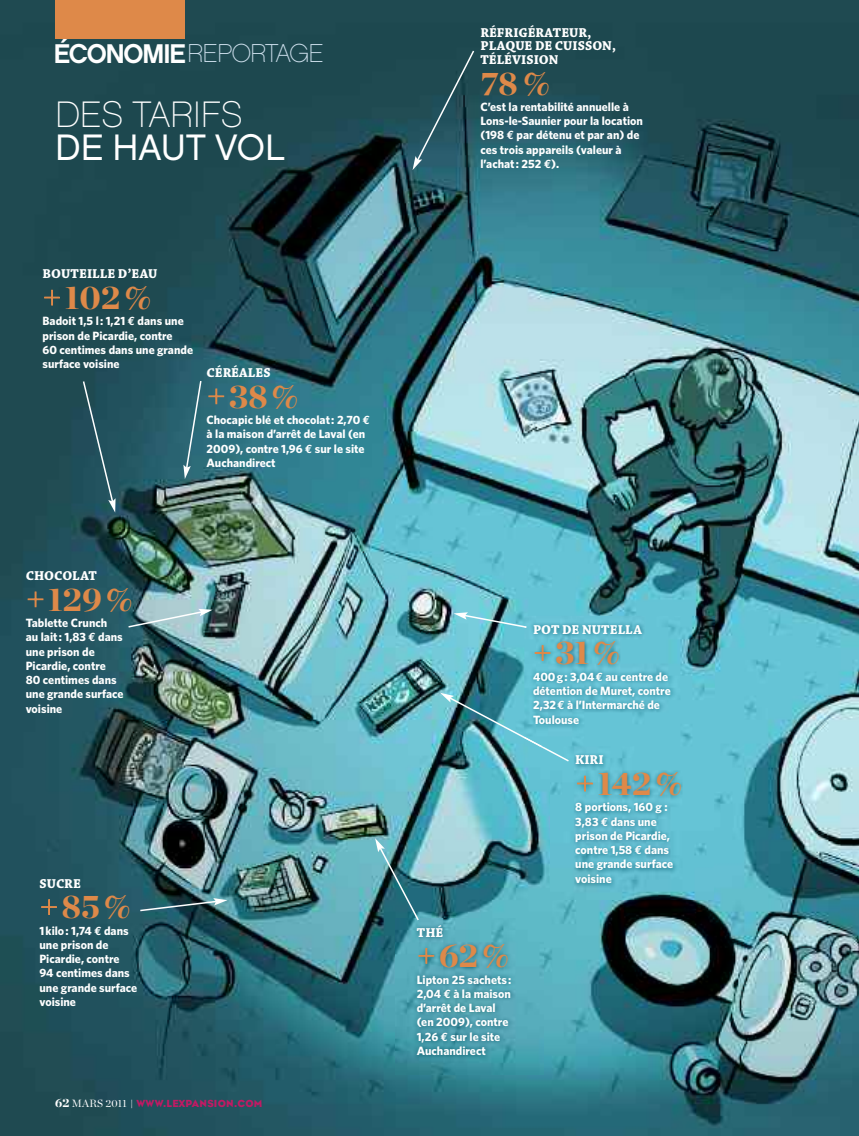
<style>
.page{position:relative;width:859px;height:1136px;background:#fff}
.page>*{position:absolute;margin:0;border:0;box-sizing:border-box;transform-origin:0 0}
.t1{font:36.75px "Chalet Paris Nineteen Eighty";color:#fff}
.t2{font:36.75px "Chalet London Nineteen Eighty";color:#fff}
.t3{font:900 33px "Chronicle Display";color:#de8949}
.t4{font:25.8px "Chalet Paris Nineteen Sixty";letter-spacing:-.03em;color:#cddfec}
.t5{font:13.5px/13.5px "Chaparral MM.800.wt.6.op";color:#fff}
.t6{font:700 12px/14.2px "Whitney";color:#fff}
.t7{font:10.5px "Bureau Eagle";letter-spacing:.025em;color:#c11a64}
.s1{font-family:"Chalet New York Nineteen Sixty";font-size:27px;color:#fff}
.s2{font-family:"Euro Mono"}
.s3{font-family:"Chronicle Display";font-weight:900;font-size:12px;color:#fff}
.s4{font-family:"Chronicle Display";color:#fff}
.s5{font-family:"Mercury Text G1";font-size:9px;color:#fff}
</style>
<div class="page">
<img style="left:0;top:0;width:859px;height:1135px">
<img style="left:550px;top:746px;width:164px;height:153px">
<svg style="left:139px;top:898px;width:88px;height:14px"></svg>
<svg style="left:412px;top:49px;width:64px;height:121px"></svg>
<div style="left:55px;top:0;width:130px;height:39px;background:#de8949"></div>
<img style="left:395px;top:918px;width:149px;height:156px">
<svg style="left:82px;top:379px;width:34px;height:133px"></svg>
<svg style="left:127px;top:608px;width:86px;height:20px"></svg>
<svg style="left:183px;top:379px;width:20px;height:100px"></svg>
<img style="left:375px;top:838px;width:45px;height:83px">
<img style="left:440px;top:692px;width:130px;height:70px">
<img style="left:524px;top:615px;width:191px;height:131px">
<svg style="left:454px;top:612px;width:74px;height:17px"></svg>
<img style="left:524px;top:736px;width:19px;height:10px">
<h3 class="t4" style="left:54px;top:38px;width:272px"><span class="s1">ÉCONOMIE</span>REPORTAGE</h3>
<h1 class="t1" style="left:55px;top:92px;width:189px">DES TARIFS</h1>
<h1 class="t2" style="left:55px;top:126px;width:231px">DE HAUT VOL</h1>
<p class="t5" style="left:43px;top:268px;width:116px">BOUTEILLE D’EAU</p>
<h2 class="t3" style="left:43px;top:286px;width:110px">+102%</h2>
<p class="t6" style="left:43px;top:315px;width:152px">Badoit 1,5 l: 1,21 <span class="s2">€</span> dans une prison de Picardie, contre<br>60 centimes dans une grande surface voisine</p>
<p class="t5" style="left:207px;top:367px;width:66px">CÉRÉALES</p>
<h2 class="t3" style="left:207px;top:385px;width:93px">+38%</h2>
<p class="t6" style="left:207px;top:414px;width:165px">Chocapic blé et chocolat: 2,70 <span class="s2">€ </span>à la maison d’arrêt de Laval (en<br>2009), contre 1,96 <span class="s2">€</span> sur le site<br>Auchandirect</p>
<p class="t5" style="left:480px;top:27px;width:137px">RÉFRIGÉRATEUR,<br>PLAQUE DE CUISSON,<br>TÉLÉVISION</p>
<h2 class="t3" style="left:480px;top:71px;width:71px">78%</h2>
<p class="t6" style="left:480px;top:101px;width:164px">C’est la rentabilité annuelle à<br>Lons-le-Saunier pour la location (198 <span class="s2">€</span> par détenu et par an) de ces trois appareils (valeur à l’achat: 252 <span class="s2">€</span>).</p>
<p class="t5" style="left:26px;top:570px;width:73px">CHOCOLAT</p>
<h2 class="t3" style="left:26px;top:587px;width:108px">+129%</h2>
<p class="t6" style="left:26px;top:617px;width:99px">Tablette Crunch<br>au lait: 1,83 <span class="s2">€</span> dans une prison de<br>Picardie, contre<br>80 centimes dans une grande surface voisine</p>
<p class="t5" style="left:533px;top:623px;width:110px">POT DE NUTELLA</p>
<h2 class="t3" style="left:533px;top:641px;width:88px">+31%</h2>
<p class="t6" style="left:533px;top:670px;width:139px">400g: 3,04<span class="s2">€</span> au centre de détention de Muret, contre<br>2,32<span class="s2">€</span> à l’Intermarché de<br>Toulouse</p>
<p class="t5" style="left:40px;top:877px;width:43px">SUCRE</p>
<h2 class="t3" style="left:40px;top:895px;width:92px">+85%</h2>
<p class="t6" style="left:40px;top:924px;width:99px">1kilo: 1,74 <span class="s2">€</span> dans une prison de<br>Picardie, contre<br>94 centimes dans une grande surface voisine</p>
<p class="t7" style="left:55px;top:1096px;width:209px"><span class="s3">62</span> <span class="s4">MARS 2011</span> <span class="s5">|</span> WWW.LEXPANSION.COM</p>
<p class="t5" style="left:417px;top:926px;width:28px">THÉ</p>
<h2 class="t3" style="left:417px;top:944px;width:93px">+62%</h2>
<p class="t6" style="left:417px;top:973px;width:96px">Lipton 25 sachets:<br>2,04 <span class="s2">€</span> à la maison d’arrêt de Laval (en 2009), contre<br>1,26 <span class="s2">€</span> sur le site<br>Auchandirect</p>
<p class="t5" style="left:575px;top:754px;width:30px">KIRI</p>
<h2 class="t3" style="left:576px;top:772px;width:108px">+142%</h2>
<p class="t6" style="left:575px;top:801px;width:99px">8 portions, 160 g :<br>3,83 <span class="s2">€</span> dans une prison de Picardie, contre 1,58 <span class="s2">€</span> dans une grande surface voisine</p>
</div>
